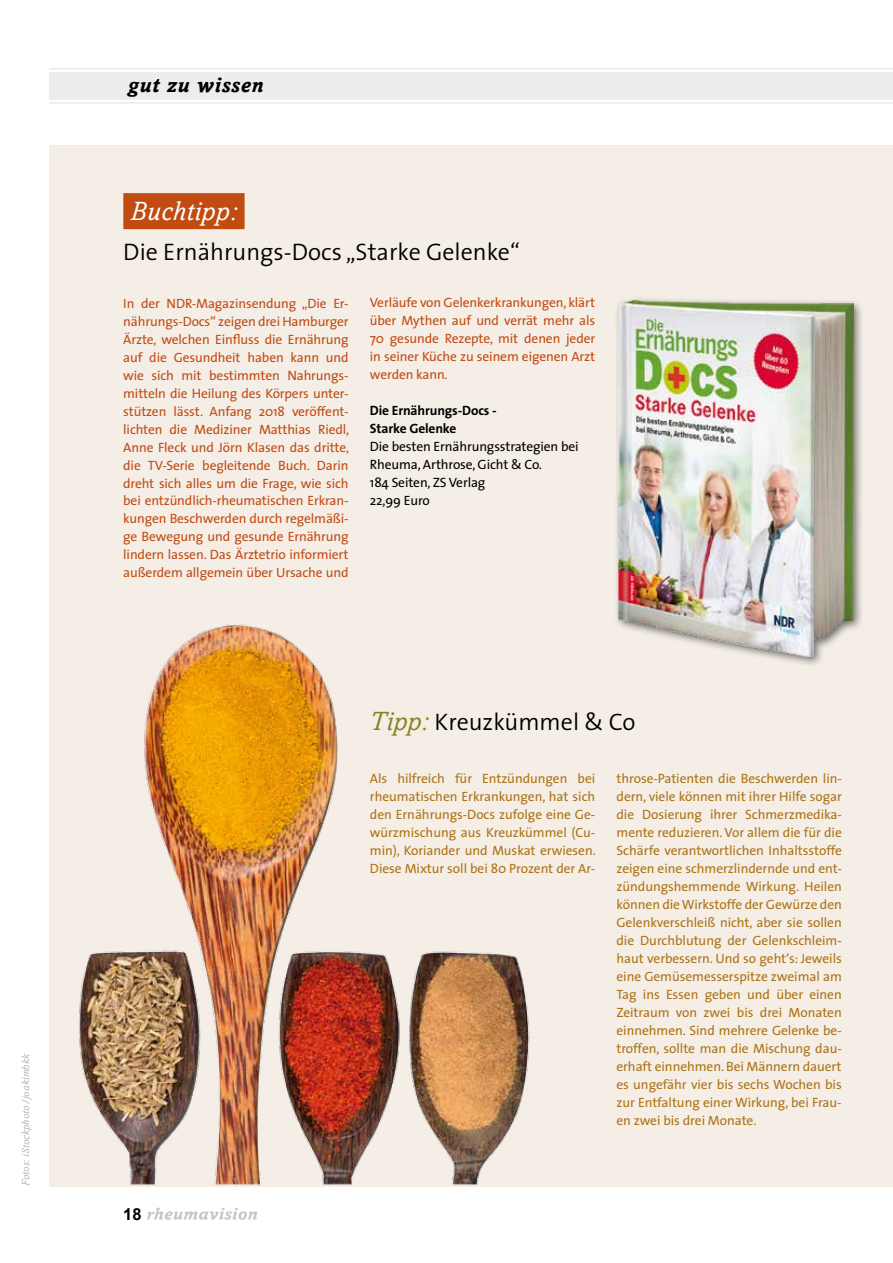
<style>
.page{position:relative;width:893px;height:1263px;background:#fff}
.page>*{position:absolute;margin:0;border:0;box-sizing:border-box;transform-origin:0 0}
.t1{font:italic 27px "Amasis";letter-spacing:.02em;color:#fff}
.t2{font:300 24px "The Sans";color:#000}
.t3{font:italic 700 21px "Amasis";letter-spacing:.04em;color:#000}
.t4{font:700 16.5px "Arial";color:#000}
.t5{font:13.5px/18px "The Sans";letter-spacing:-.005em;color:#ad7315;text-align:justify}
.t6{font:13.5px/18px "The Sans";letter-spacing:-.01em;color:#c24b12;text-align:justify}
.t7{font:13.5px/18px "The Sans";letter-spacing:-.01em;color:#000}
.t8{font:700 13.5px/18px "The Sans";letter-spacing:-.01em;color:#000}
.t9{font:italic 10.5px "Amasis";letter-spacing:.02em;color:#b1b3b4}
.s1{font-family:"Amasis";font-weight:400;font-style:italic;font-size:27px;color:#898421}
</style>
<div class="page">
<div style="left:49px;top:145px;width:844px;height:1041px;background:#f4eee7"></div>
<svg style="left:147px;top:1207px;width:110px;height:13px"></svg>
<hr style="left:49px;top:102px;width:844px;height:2px;background:#e9e9ea">
<hr style="left:49px;top:68px;width:844px;height:2px;background:#e9e9ea">
<div style="left:49px;top:72px;width:844px;height:27px;background:#eceded"></div>
<div style="left:123px;top:193px;width:122px;height:36px;background:#c24b12"></div>
<div style="left:614px;top:296px;width:250px;height:372px;background:#000;opacity:.55"></div>
<img style="left:619px;top:301px;width:234px;height:356px">
<img style="left:79px;top:624px;width:451px;height:561px">
<p class="t9" style="left:20px;top:1186px;width:134px;rotate:-90deg">Fotos: iStockphoto/joakimbkk</p>
<h3 class="t3" style="left:128px;top:73px;width:137px">gut zu wissen</h3>
<h1 class="t1" style="left:130px;top:196px;width:108px">Buchtipp:</h1>
<h2 class="t2" style="left:123px;top:232px;width:398px">Die Ernährungs-Docs „Starke Gelenke“</h2>
<p class="t6" style="left:123px;top:294px;width:228px">In der NDR-Magazinsendung „Die Er&shy;nährungs-Docs“ zeigen drei Hamburger Ärzte, welchen Einfluss die Ernährung auf die Gesundheit haben kann und wie sich mit bestimmten Nahrungs&shy;mitteln die Heilung des Körpers unter&shy;stützen lässt. Anfang 2018 veröffent&shy;lichten die Mediziner Matthias Riedl, Anne Fleck und Jörn Klasen das dritte, die TV-Serie begleitende Buch. Darin dreht sich alles um die Frage, wie sich bei entzündlich-rheumatischen Erkran&shy;kungen Beschwerden durch regelmäßi&shy;ge Bewegung und gesunde Ernährung lindern lassen. Das Ärztetrio informiert außerdem allgemein über Ursache und</p>
<p class="t6" style="left:370px;top:293px;width:227px">Verläufe von Gelenkerkrankungen, klärt über Mythen auf und verrät mehr als 70 gesunde Rezepte, mit denen jeder in seiner Küche zu seinem eigenen Arzt werden kann.</p>
<p class="t8" style="left:370px;top:402px;width:128px">Die Ernährungs-Docs -<br>Starke Gelenke</p>
<p class="t7" style="left:370px;top:437px;width:210px">Die besten Ernährungsstrategien bei<br>Rheuma, Arthrose, Gicht &amp; Co.<br>184 Seiten, ZS Verlag<br>22,99 Euro</p>
<h2 class="t2" style="left:370px;top:702px;width:267px"><span class="s1">Tipp:</span> Kreuzkümmel &amp; Co</h2>
<p class="t4" style="left:123px;top:1203px;width:20px">18</p>
<p class="t5" style="left:370px;top:769px;width:227px">Als hilfreich für Entzündungen bei rheumatischen Erkrankungen, hat sich den Ernährungs-Docs zufolge eine Ge&shy;würzmischung aus Kreuzkümmel (Cu&shy;min), Koriander und Muskat erwiesen.<br>Diese Mixtur soll bei 80 Prozent der Ar-</p>
<p class="t5" style="left:616px;top:769px;width:227px">throse-Patienten die Beschwerden lin&shy;dern, viele können mit ihrer Hilfe sogar die Dosierung ihrer Schmerzmedika&shy;mente reduzieren. Vor allem die für die Schärfe verantwortlichen Inhaltsstoffe zeigen eine schmerzlindernde und ent&shy;zündungshemmende Wirkung. Heilen können dieWirkstoffe der Gewürze den Gelenkverschleiß nicht, aber sie sollen die Durchblutung der Gelenkschleim&shy;haut verbessern. Und so geht‘s: Jeweils eine Gemüsemesserspitze zweimal am Tag ins Essen geben und über einen Zeitraum von zwei bis drei Monaten einnehmen. Sind mehrere Gelenke be&shy;troffen, sollte man die Mischung dau&shy;erhaft einnehmen. Bei Männern dauert es ungefähr vier bis sechs Wochen bis zur Entfaltung einer Wirkung, bei Frau&shy;en zwei bis drei Monate.</p>
</div>
